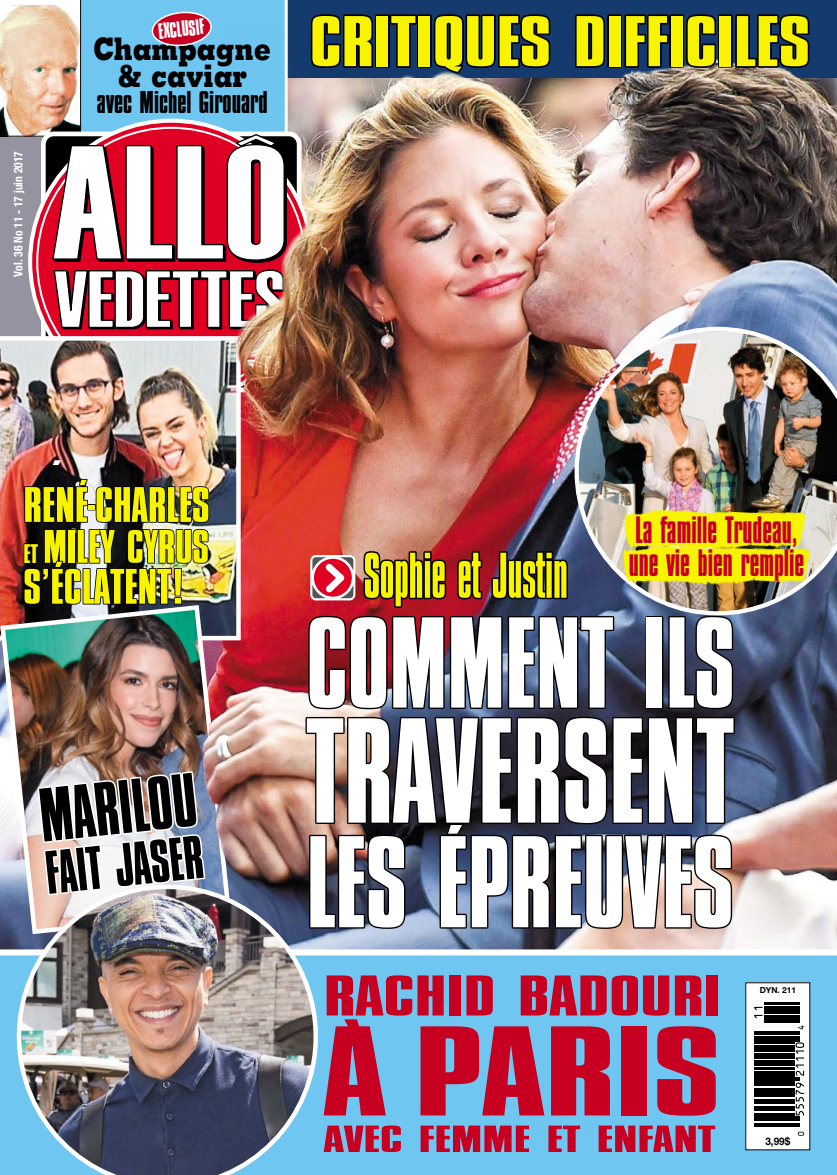
<style>
.page{position:relative;width:837px;height:1175px;background:#fff}
.page>*{position:absolute;margin:0;border:0;box-sizing:border-box;transform-origin:0 0}
.t1{font:156.45px "Compacta Plain";color:#fff}
.t2{font:136.5px "Compacta Plain";color:#fff}
.t3{font:135.3px "Compacta Plain";color:#fff}
.t4{font:133.5px "Compacta Plain";color:#c70022;scale:1.65 1}
.t5{font:79.5px "Compacta Plain";color:#000;scale:.96 1}
.t6{font:75px "Compacta Plain";color:#f8f400;scale:1.34 1}
.t7{font:67.5px "Compacta Plain";color:#f8f400;scale:.77 1}
.t8{font:64.05px "Compacta Plain";color:#000;scale:.96 1}
.t9{font:60px "Compacta Plain";letter-spacing:.005em;color:#c70022;scale:1.65 1}
.t10{font:52.2px "Compacta Plain";color:#f8f400;scale:1.1 1}
.t11{font:49.2px "Compacta Plain";color:#f8f400;scale:1.1 1}
.t12{font:39.9px/32.7px "Compacta Plain";color:#c70022;scale:.88 1}
.t13{font:39.6px "Compacta Plain";color:#c70022;scale:1.81 1}
.t14{font:33px "Compacta Plain";color:#000}
.t15{font:800 31.05px/27.3px "Memphis LT";color:#000;text-align:center;scale:.84 1}
.t16{font:23.25px "Compacta Plain";color:#fff}
.t17{font:700 condensed 12px "Helvetica Neue";color:#fff;scale:.96 1}
.t18{font:700 10.5px "Helvetica Neue";color:#000;scale:.94 1}
.t19{font:700 8.4px "Helvetica Neue";color:#000}
.s1{font-size:28.2px}
</style>
<div class="page">
<img style="left:0;top:103px;width:837px;height:846px">
<div style="left:0;top:126px;width:57px;height:213px;background:#94939f"></div>
<div style="left:0;top:0;width:837px;height:77px;background:#143a6e"></div>
<div style="left:0;top:949px;width:837px;height:225px;background:#6ec6f1"></div>
<img style="left:575px;top:327px;width:262px;height:288px">
<svg style="left:748px;top:984px;width:60px;height:164px"></svg>
<svg style="left:798px;top:1131px;width:6px;height:4px"></svg>
<hr style="left:754px;top:1125px;width:45px;height:1px;background:#000">
<hr style="left:754px;top:1123px;width:45px;height:1px;background:#000">
<hr style="left:754px;top:1118px;width:45px;height:2px;background:#000">
<hr style="left:754px;top:1116px;width:45px;height:1px;background:#000">
<hr style="left:754px;top:1113px;width:40px;height:2px;background:#000">
<hr style="left:754px;top:1109px;width:40px;height:1px;background:#000">
<hr style="left:754px;top:1106px;width:40px;height:2px;background:#000">
<hr style="left:754px;top:1102px;width:40px;height:1px;background:#000">
<hr style="left:754px;top:1099px;width:40px;height:2px;background:#000">
<hr style="left:754px;top:1095px;width:40px;height:1px;background:#000">
<hr style="left:754px;top:1091px;width:40px;height:3px;background:#000">
<hr style="left:754px;top:1088px;width:40px;height:2px;background:#000">
<svg style="left:796px;top:1082px;width:8px;height:33px"></svg>
<hr style="left:754px;top:1084px;width:40px;height:1px;background:#000">
<hr style="left:754px;top:1081px;width:40px;height:2px;background:#000">
<hr style="left:754px;top:1079px;width:45px;height:1px;background:#000">
<hr style="left:754px;top:1077px;width:45px;height:1px;background:#000">
<hr style="left:754px;top:1074px;width:40px;height:2px;background:#000">
<hr style="left:754px;top:1071px;width:40px;height:2px;background:#000">
<hr style="left:754px;top:1067px;width:40px;height:2px;background:#000">
<hr style="left:754px;top:1063px;width:40px;height:2px;background:#000">
<hr style="left:754px;top:1060px;width:40px;height:2px;background:#000">
<hr style="left:754px;top:1056px;width:40px;height:2px;background:#000">
<hr style="left:754px;top:1053px;width:40px;height:2px;background:#000">
<hr style="left:754px;top:1049px;width:40px;height:2px;background:#000">
<svg style="left:796px;top:1042px;width:8px;height:33px"></svg>
<hr style="left:754px;top:1045px;width:40px;height:3px;background:#000">
<hr style="left:754px;top:1042px;width:40px;height:1px;background:#000">
<hr style="left:754px;top:1040px;width:45px;height:1px;background:#000">
<hr style="left:754px;top:1036px;width:45px;height:3px;background:#000">
<hr style="left:754px;top:1033px;width:45px;height:1px;background:#000">
<hr style="left:754px;top:1031px;width:45px;height:1px;background:#000">
<svg style="left:798px;top:1025px;width:6px;height:4px"></svg>
<hr style="left:764px;top:1021px;width:35px;height:1px;background:#000">
<hr style="left:764px;top:1018px;width:35px;height:2px;background:#000">
<hr style="left:764px;top:1015px;width:35px;height:2px;background:#000">
<hr style="left:764px;top:1011px;width:35px;height:2px;background:#000">
<hr style="left:764px;top:1009px;width:35px;height:1px;background:#000">
<svg style="left:754px;top:1006px;width:9px;height:12px"></svg>
<hr style="left:764px;top:1006px;width:35px;height:2px;background:#000">
<hr style="left:764px;top:1002px;width:35px;height:2px;background:#000">
<svg style="left:36px;top:263px;width:185px;height:73px;background:#df1f3e"></svg>
<svg style="left:53px;top:269px;width:168px;height:61px"></svg>
<svg style="left:0;top:0;width:285px;height:263px"></svg>
<img style="left:623px;top:509px;width:185px;height:36px">
<img style="left:622px;top:545px;width:190px;height:44px">
<hr style="left:285px;top:0;width:3px;height:133px;background:#fff">
<img style="left:349px;top:59px;width:488px;height:44px">
<img style="left:0;top:336px;width:241px;height:304px">
<img style="left:0;top:602px;width:234px;height:334px">
<img style="left:17px;top:884px;width:301px;height:290px">
<img style="left:207px;top:702px;width:50px;height:177px">
<img style="left:221px;top:26px;width:128px;height:374px">
<svg style="left:53px;top:460px;width:8px;height:5px"></svg>
<svg style="left:344px;top:1019px;width:16px;height:10px"></svg>
<img style="left:304px;top:549px;width:432px;height:389px">
<svg style="left:309px;top:14px;width:65px;height:55px"></svg>
<div style="left:375px;top:15px;width:15px;height:53px;border:3px solid #000"></div>
<svg style="left:388px;top:14px;width:30px;height:55px"></svg>
<div style="left:417px;top:15px;width:15px;height:53px;border:3px solid #000"></div>
<svg style="left:428px;top:14px;width:124px;height:62px"></svg>
<svg style="left:574px;top:14px;width:32px;height:55px"></svg>
<div style="left:607px;top:15px;width:15px;height:53px;border:3px solid #000"></div>
<svg style="left:623px;top:14px;width:47px;height:55px"></svg>
<div style="left:669px;top:15px;width:15px;height:53px;border:3px solid #000"></div>
<svg style="left:685px;top:14px;width:32px;height:55px"></svg>
<div style="left:718px;top:15px;width:15px;height:53px;border:3px solid #000"></div>
<svg style="left:734px;top:14px;width:77px;height:55px"></svg>
<img style="left:23px;top:478px;width:187px;height:127px">
<img style="left:36px;top:693px;width:171px;height:204px">
<p class="t17" style="left:11px;top:277px;width:132px;rotate:-90deg">Vol. 36 No 11 - 17 juin 2017</p>
<p class="t16" style="left:157px;top:17px;width:48px;rotate:-6deg">EXCLUSIF</p>
<p class="t15" style="left:94px;top:35px;width:213px">Champagne &amp; caviar</p>
<p class="t14" style="left:97px;top:82px;width:172px">AVEC MICHEL GIROUARD</p>
<h3 class="t6" style="left:310px;top:-4px;width:375px">CRITIQUES DIFFICILES</h3>
<h3 class="t10" style="left:23px;top:473px;width:171px">RENÉ-CHARLES</h3>
<p class="t11" style="left:23px;top:517px;width:170px"><span class="s1">ET</span> MILEY CYRUS</p>
<h3 class="t10" style="left:23px;top:555px;width:148px">S’ÉCLATENT!</h3>
<h3 class="t5" style="left:35px;top:768px;width:163px;rotate:-6deg">MARILOU</h3>
<h3 class="t8" style="left:42px;top:834px;width:162px;rotate:-6deg">FAIT JASER</h3>
<h3 class="t7" style="left:364px;top:535px;width:266px">SOPHIE ET JUSTIN</h3>
<p class="t12" style="left:629px;top:513px;width:201px">LA FAMILLE TRUDEAU,<br>UNE VIE BIEN REMPLIE</p>
<h3 class="t3" style="left:306px;top:581px;width:430px">COMMENT ILS</h3>
<h1 class="t1" style="left:306px;top:677px;width:429px">TRAVERSENT</h1>
<h2 class="t2" style="left:306px;top:800px;width:429px">LES EPREUVES</h2>
<h3 class="t9" style="left:324px;top:959px;width:242px">RACHID BADOURI</h3>
<h3 class="t4" style="left:324px;top:991px;width:242px">APARIS</h3>
<p class="t13" style="left:324px;top:1115px;width:218px">AVEC FEMME ET ENFANT</p>
<p class="t19" style="left:760px;top:985px;width:38px">DYN. 211</p>
<p class="t18" style="left:765px;top:1134px;width:28px">3,99$</p>
</div>
